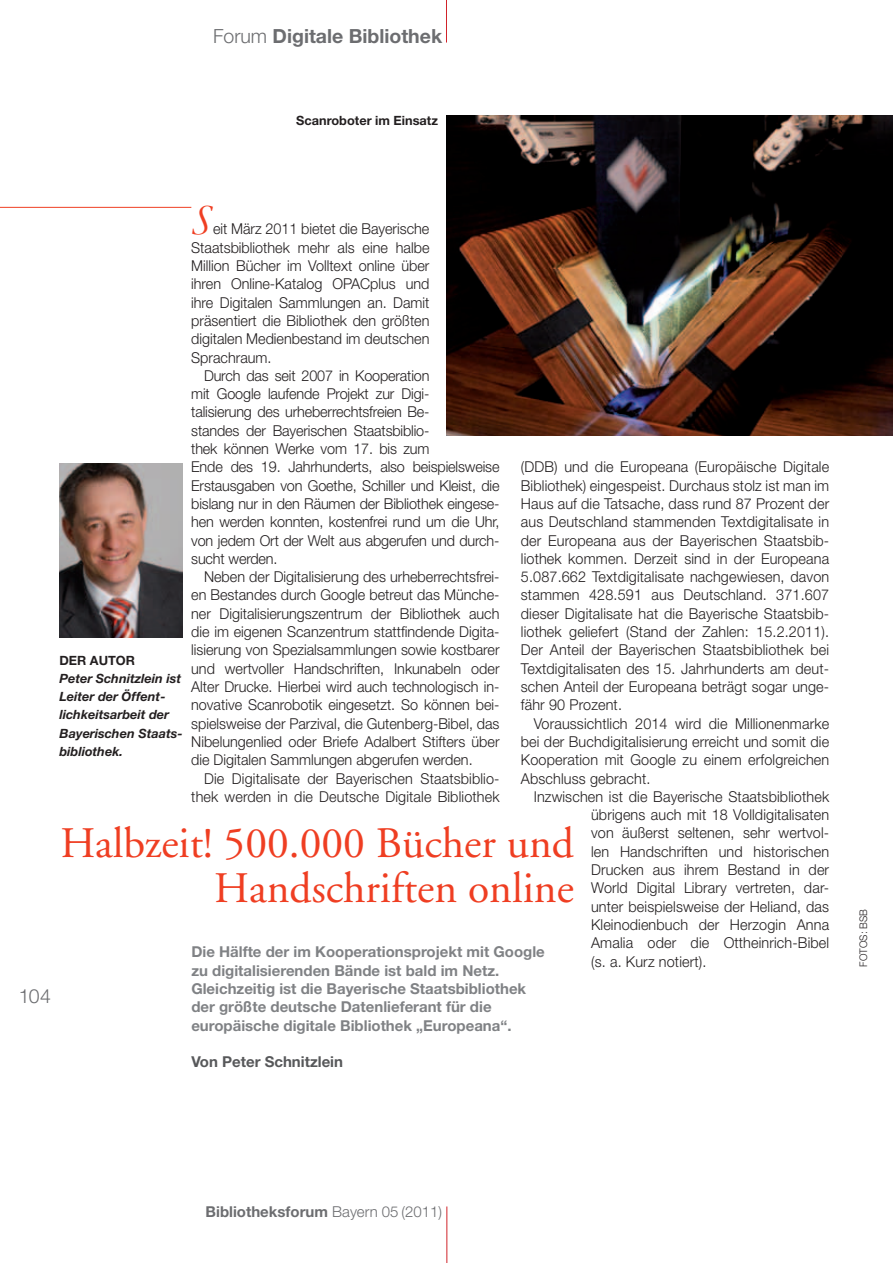
<style>
.page{position:relative;width:893px;height:1263px;background:#fff}
.page>*{position:absolute;margin:0;border:0;box-sizing:border-box;transform-origin:0 0}
.t1{font:43.5px/45.8px "Adobe Garamond";color:#ef3e22;text-align:right}
.t2{font:italic 43.35px "Garamond";color:#ef3e22;scale:.96 1}
.t3{font:700 19.5px "Helvetica Neue";color:#6c6d70}
.t4{font:300 19.5px "Helvetica Neue";color:#6c6d70}
.t5{font:300 15px/18.3px "Helvetica Neue";letter-spacing:-.01em;color:#231f20;text-align:justify;scale:.96 1}
.t6{font:700 15px/18.3px "Helvetica Neue";color:#808285}
.t7{font:300 15px/18.3px "Helvetica Neue";letter-spacing:.01em;color:#231f20;text-align:right;scale:.96 1}
.t8{font:700 15px "Helvetica Neue";color:#6c6d70}
.t9{font:700 15px "Helvetica Neue";color:#57585a}
.t10{font:italic 700 12.75px/18.3px "Helvetica Neue";color:#231f20}
.t11{font:700 12.75px "Helvetica Neue";color:#231f20}
.t12{font:300 10.5px "Helvetica Neue";color:#231f20;scale:.96 1}
.s1{font-weight:300}
</style>
<div class="page">
<hr style="left:446px;top:0;width:1px;height:43px;background:#d1232a">
<hr style="left:446px;top:1206px;width:1px;height:57px;background:#d1232a">
<hr style="left:0;top:207px;width:191px;height:1px;background:#ef3e22">
<img style="left:446px;top:115px;width:447px;height:321px">
<img style="left:60px;top:463px;width:123px;height:174px">
<h3 class="t3" style="left:213px;top:24px;width:231px"><span class="s1">Forum</span> Digitale Bibliothek</h3>
<p class="t11" style="left:296px;top:112px;width:143px">Scanroboter im Einsatz</p>
<h3 class="t4" style="left:19px;top:984px;width:34px">104</h3>
<h2 class="t2" style="left:191px;top:195px;width:23px">S</h2>
<p class="t5" style="left:191px;top:220px;width:250px;text-indent:22px">eit März 2011 bietet die Bayerische Staatsbibliothek mehr als eine halbe Million Bücher im Volltext online über ihren Online-Katalog OPACplus und ihre Digitalen Sammlungen an. Damit präsentiert die Bibliothek den größten digitalen Medienbestand im deutschen Sprachraum.</p>
<p class="t5" style="left:191px;top:366px;width:323px;text-align:left;text-indent:13px">Durch das seit 2007 in Kooperation<br>mit Google laufende Projekt zur Digi-<br>talisierung des urheberrechtsfreien Be-<br>standes der Bayerischen Staatsbiblio-<br>thek können Werke vom 17. bis zum<br>Ende des 19. Jahrhunderts, also beispielsweise Erstausgaben von Goethe, Schiller und Kleist, die bislang nur in den Räumen der Bibliothek eingese&shy;hen werden konnten, kostenfrei rund um die Uhr, von jedem Ort der Welt aus abgerufen und durch&shy;sucht werden.</p>
<p class="t5" style="left:191px;top:567px;width:323px;text-indent:13px">Neben der Digitalisierung des urheberrechtsfrei&shy;en Bestandes durch Google betreut das Münche&shy;ner Digitalisierungszentrum der Bibliothek auch die im eigenen Scanzentrum stattfindende Digita&shy;lisierung von Spezialsammlungen sowie kostbarer und wertvoller Handschriften, Inkunabeln oder Alter Drucke. Hierbei wird auch technologisch in&shy;novative Scanrobotik eingesetzt. So können bei&shy;spielsweise der Parzival, die Gutenberg-Bibel, das Nibelungenlied oder Briefe Adalbert Stifters über die Digitalen Sammlungen abgerufen werden.</p>
<p class="t7" style="left:191px;top:769px;width:323px">Die Digitalisate der Bayerischen Staatsbiblio&shy;thek werden in die Deutsche Digitale Bibliothek</p>
<h1 class="t1" style="left:60px;top:821px;width:515px">Halbzeit! 500.000 Bücher und<br>Handschriften online</h1>
<p class="t5" style="left:521px;top:457px;width:323px">(DDB) und die Europeana (Europäische Digitale Bibliothek) eingespeist. Durchaus stolz ist man im Haus auf die Tatsache, dass rund 87 Prozent der aus Deutschland stammenden Textdigitalisate in der Europeana aus der Bayerischen Staatsbib&shy;liothek kommen. Derzeit sind in der Europeana 5.087.662 Textdigitalisate nachgewiesen, davon stammen 428.591 aus Deutschland. 371.607 dieser Digitalisate hat die Bayerische Staatsbib&shy;liothek geliefert (Stand der Zahlen: 15.2.2011).<br>Der Anteil der Bayerischen Staatsbibliothek bei Textdigitalisaten des 15. Jahrhunderts am deut&shy;schen Anteil der Europeana beträgt sogar unge&shy;fähr 90 Prozent.</p>
<p class="t5" style="left:521px;top:714px;width:323px;text-indent:13px">Voraussichtlich 2014 wird die Millionenmarke bei der Buchdigitalisierung erreicht und somit die Kooperation mit Google zu einem erfolgreichen Abschluss gebracht.</p>
<p class="t5" style="left:591px;top:787px;width:250px;text-indent:-57px">Inzwischen ist die Bayerische Staatsbibliothek übrigens auch mit 18 Volldigitalisaten von äußerst seltenen, sehr wertvol&shy;len Handschriften und historischen Drucken aus ihrem Bestand in der World Digital Library vertreten, dar&shy;unter beispielsweise der Heliand, das Kleinodienbuch der Herzogin Anna Amalia oder die Ottheinrich-Bibel (s. a. Kurz notiert).</p>
<p class="t11" style="left:60px;top:652px;width:77px">Der Autor</p>
<p class="t10" style="left:60px;top:669px;width:125px">Peter Schnitzlein ist<br>Leiter der Öffent&shy;lichkeitsarbeit der<br>Bayerischen Staats&shy;bibliothek.</p>
<p class="t6" style="left:191px;top:942px;width:355px">Die Hälfte der im Kooperationsprojekt mit Google zu digitalisierenden Bände ist bald im Netz.<br>Gleichzeitig ist die Bayerische Staatsbibliothek der größte deutsche Datenlieferant für die europäische digitale Bibliothek „Europeana“.</p>
<p class="t9" style="left:191px;top:1052px;width:153px">Von Peter Schnitzlein</p>
<p class="t12" style="left:857px;top:966px;width:62px;rotate:-90deg">Fotos: BSB</p>
<p class="t8" style="left:206px;top:1202px;width:238px">Bibliotheksforum <span class="s1">Bayern 05 (2011)</span></p>
</div>
